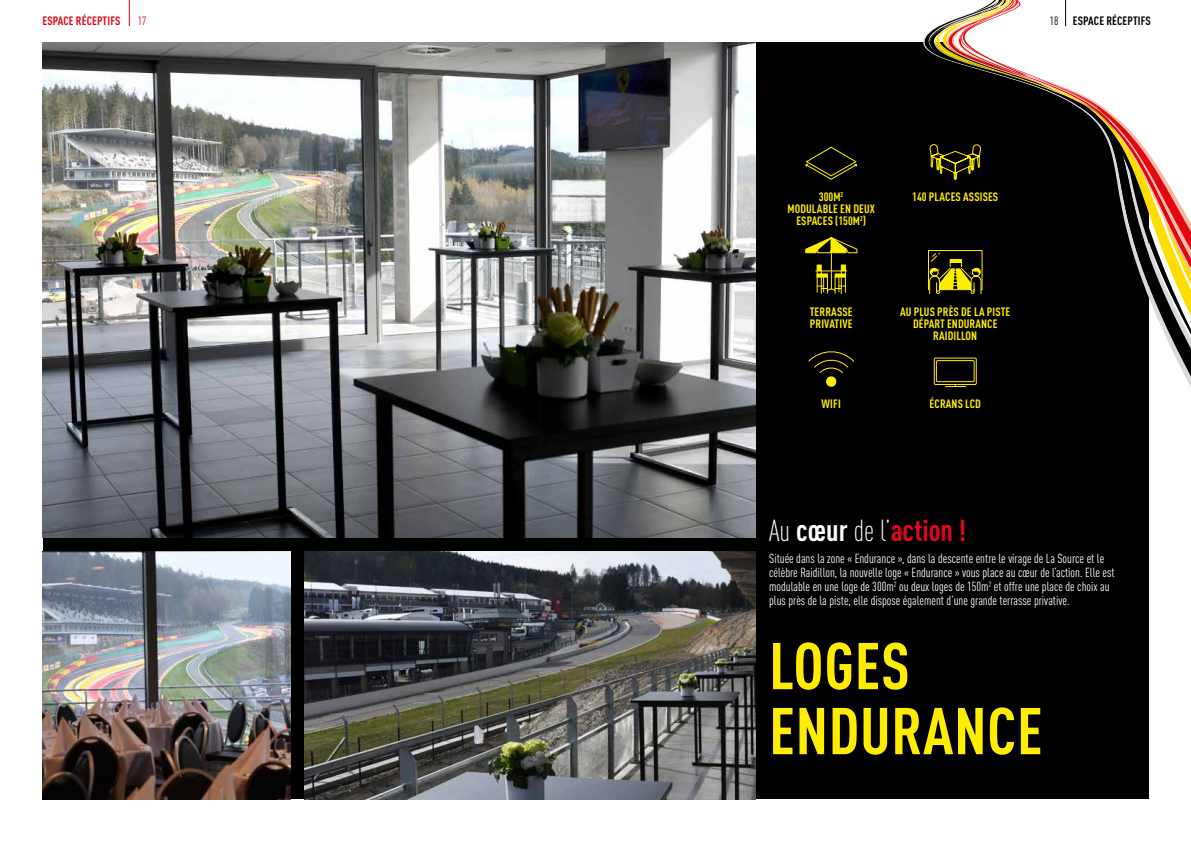
<style>
.page{position:relative;width:1191px;height:842px;background:#fff}
.page>*{position:absolute;margin:0;border:0;box-sizing:border-box;transform-origin:0 0}
.t1{font:700 condensed 65px/65px "DIN Pro";letter-spacing:.01em;color:#ffed00}
.t2{font:700 condensed 30px "DIN Pro";color:#e3051b}
.t3{font:condensed 13px/14px "DIN Pro";color:#fff}
.t4{font:700 condensed 12px/12px "DIN Pro";letter-spacing:.01em;color:#fe0}
.t5{font:700 condensed 12px/12px "DIN Pro";letter-spacing:.01em;color:#ffed00;text-align:center}
.t6{font:700 condensed 12px "DIN Pro";letter-spacing:.01em;color:#000}
.t7{font:700 condensed 12px "DIN Pro";letter-spacing:.01em;color:#e30613}
.t8{font:condensed 12px "DIN Pro";color:#e30613}
.s1{font-weight:400}
.s2{color:#fe0}
.s3{font-weight:300;color:#fff}
.s4{color:#fff}
</style>
<div class="page">
<div style="left:43px;top:43px;width:1105px;height:756px;background:#000"></div>
<svg style="left:805px;top:147px;width:52px;height:33px"></svg>
<svg style="left:805px;top:237px;width:52px;height:57px"></svg>
<svg style="left:808px;top:351px;width:46px;height:36px"></svg>
<img style="left:43px;top:43px;width:712px;height:494px">
<img style="left:43px;top:551px;width:248px;height:248px">
<img style="left:305px;top:551px;width:450px;height:248px">
<svg style="left:928px;top:0;width:263px;height:417px"></svg>
<svg style="left:129px;top:0;width:1px;height:26px"></svg>
<p class="t7" style="left:43px;top:12px;width:79px">ESPACE RÉCEPTIFS</p>
<p class="t8" style="left:138px;top:12px;width:10px">17</p>
<p class="t6" style="left:1049px;top:12px;width:103px"><span class="s1">18</span> ESPACE RÉCEPTIFS</p>
<p class="t5" style="left:787px;top:190px;width:89px"><span class="s2">300M</span><sup>2<br></sup>MODULABLE EN DEUX<br>ESPACES (150M<sup>2</sup>)</p>
<p class="t4" style="left:912px;top:190px;width:87px">140 PLACES ASSISES</p>
<p class="t4" style="left:809px;top:304px;width:44px">TERRASSE<br>PRIVATIVE</p>
<p class="t4" style="left:900px;top:304px;width:112px;text-align:center">AU PLUS PRÈS DE LA PISTE<br>DÉPART ENDURANCE<br>RAIDILLON</p>
<p class="t4" style="left:821px;top:397px;width:21px">WIFI</p>
<p class="t4" style="left:929px;top:397px;width:53px">ÉCRANS LCD</p>
<h2 class="t2" style="left:769px;top:508px;width:198px"><span class="s3">Au</span> <span class="s4">cœur</span> <span class="s3">de l’</span>action !</h2>
<p class="t3" style="left:769px;top:551px;width:347px">Située dans la zone « Endurance », dans la descente entre le virage de La Source et le célèbre Raidillon, la nouvelle loge « Endurance » vous place au cœur de l’action. Elle est modulable en une loge de 300m<sup>2</sup> ou deux loges de 150m<sup>2</sup> et offre une place de choix au plus près de la piste, elle dispose également d’une grande terrasse privative.</p>
<h1 class="t1" style="left:769px;top:628px;width:275px">LOGES<br>ENDURANCE</h1>
</div>
